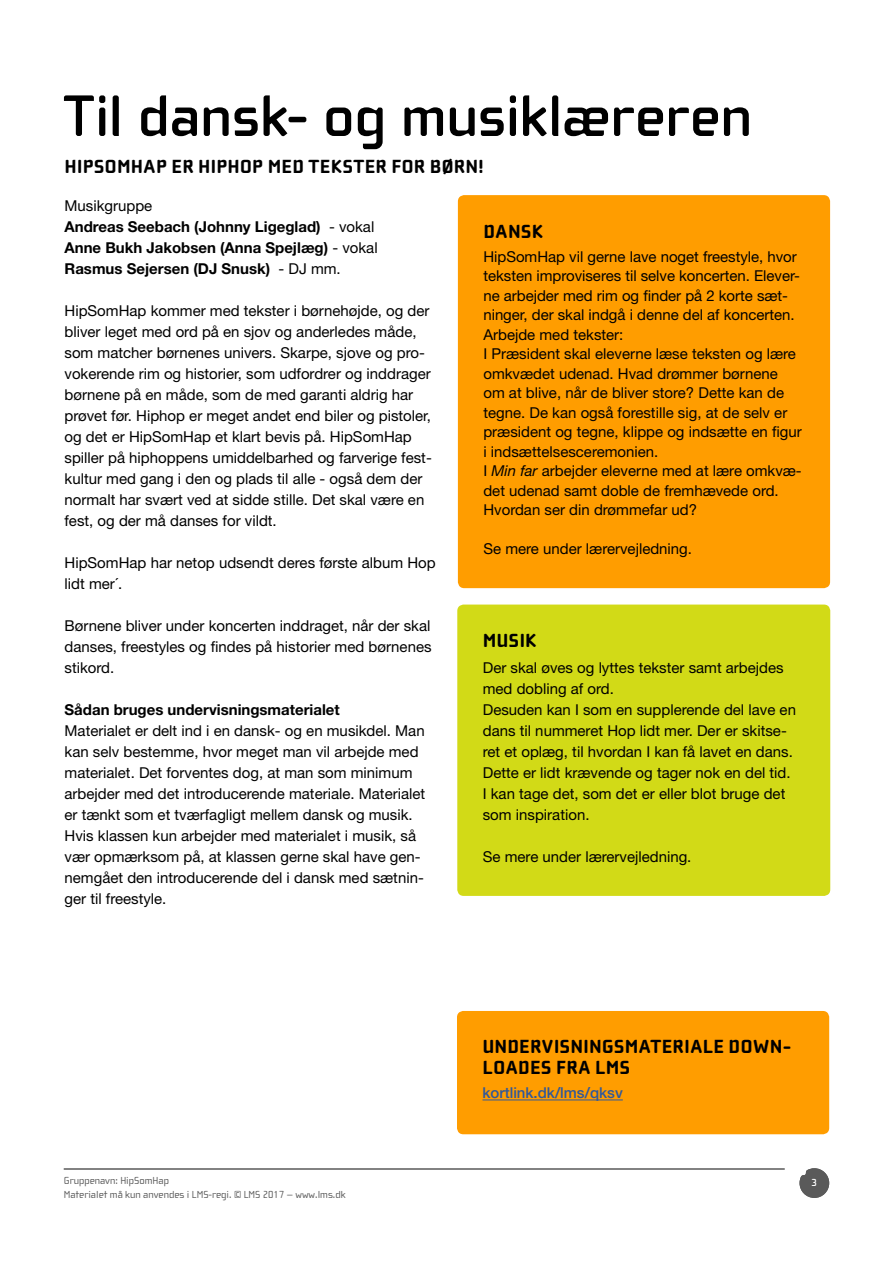
<style>
.page{position:relative;width:893px;height:1263px;background:#fff}
.page>*{position:absolute;margin:0;border:0;box-sizing:border-box;transform-origin:0 0}
.t1{font:700 60px "Cholla Wide OT";color:#000}
.t2{font:800 19.5px/21px "Cholla Wide OT";letter-spacing:.02em;color:#000}
.t3{font:15px/21px "Helvetica Neue LT Std";color:#000}
.t4{font:700 15px/21px "Helvetica Neue LT Std";color:#000}
.t5{font:500 15px "Helvetica Neue LT Std";color:#30589b}
.t6{font:10.5px/13.5px "Cholla Wide OT";color:#5a5a5a}
.t7{font:700 10.5px "Cholla Wide OT";color:#fff}
.s1{font-weight:400}
.s2{font-style:italic}
</style>
<div class="page">
<svg style="left:799px;top:1168px;width:30px;height:30px"></svg>
<hr style="left:64px;top:1169px;width:721px;height:1px;background:#5a5a5a">
<div style="left:458px;top:195px;width:372px;height:393px;background:#ff9d00;border-radius:6px"></div>
<div style="left:457px;top:604px;width:373px;height:292px;background:#d2da17;border-radius:6px"></div>
<div style="left:457px;top:1011px;width:372px;height:123px;background:#ff9d00;border-radius:6px"></div>
<hr style="left:482px;top:1099px;width:141px;height:1px;background:#30589b">
<h1 class="t1" style="left:65px;top:84px;width:689px">Til dansk- og musiklæreren</h1>
<h2 class="t2" style="left:65px;top:157px;width:421px">HIPSOMHAP ER HIPHOP MED TEKSTER FOR BØRN!</h2>
<p class="t4" style="left:65px;top:195px;width:315px"><span class="s1">Musikgruppe<br></span>Andreas Seebach (Johnny Ligeglad) <span class="s1">- vokal<br></span>Anne Bukh Jakobsen (Anna Spejlæg) <span class="s1">- vokal<br></span>Rasmus Sejersen (DJ Snusk) <span class="s1">- DJ mm.</span></p>
<p class="t3" style="left:65px;top:300px;width:369px">HipSomHap kommer med tekster i børnehøjde, og der bliver leget med ord på en sjov og anderledes måde, som matcher børnenes univers. Skarpe, sjove og pro&shy;vokerende rim og historier, som udfordrer og inddrager børnene på en måde, som de med garanti aldrig har prøvet før. Hiphop er meget andet end biler og pistoler, og det er HipSomHap et klart bevis på. HipSomHap spiller på hiphoppens umiddelbarhed og farverige fest&shy;kultur med gang i den og plads til alle - også dem der normalt har svært ved at sidde stille. Det skal være en fest, og der må danses for vildt.</p>
<p class="t3" style="left:65px;top:552px;width:373px">HipSomHap har netop udsendt deres første album Hop lidt mer´.</p>
<p class="t3" style="left:65px;top:615px;width:369px;text-align:justify">Børnene bliver under koncerten inddraget, når der skal danses, freestyles og findes på historier med børnenes stikord.</p>
<p class="t4" style="left:65px;top:699px;width:277px">Sådan bruges undervisningsmaterialet</p>
<p class="t3" style="left:65px;top:720px;width:362px">Materialet er delt ind i en dansk- og en musikdel. Man kan selv bestemme, hvor meget man vil arbejde med materialet. Det forventes dog, at man som minimum arbejder med det introducerende materiale. Materialet er tænkt som et tværfagligt mellem dansk og musik.<br>Hvis klassen kun arbejder med materialet i musik, så vær opmærksom på, at klassen gerne skal have gen&shy;nemgået den introducerende del i dansk med sætnin&shy;ger til freestyle.</p>
<h2 class="t2" style="left:483px;top:221px;width:61px">DANSK</h2>
<p class="t3" style="left:483px;top:246px;width:320px;line-height:19.5px">HipSomHap vil gerne lave noget freestyle, hvor teksten improviseres til selve koncerten. Elever&shy;ne arbejder med rim og finder på 2 korte sæt&shy;ninger, der skal indgå i denne del af koncerten.<br>Arbejde med tekster:<br>I Præsident skal eleverne læse teksten og lære omkvædet udenad. Hvad drømmer børnene om at blive, når de bliver store? Dette kan de tegne. De kan også forestille sig, at de selv er præsident og tegne, klippe og indsætte en figur i indsættelsesceremonien.<br>I <span class="s2">Min far</span> arbejder eleverne med at lære omkvæ&shy;det udenad samt doble de fremhævede ord.<br>Hvordan ser din drømmefar ud?</p>
<p class="t3" style="left:483px;top:538px;width:210px">Se mere under lærervejledning.</p>
<h2 class="t2" style="left:483px;top:630px;width:55px">MUSIK</h2>
<p class="t3" style="left:483px;top:657px;width:315px">Der skal øves og lyttes tekster samt arbejdes med dobling af ord.<br>Desuden kan I som en supplerende del lave en dans til nummeret Hop lidt mer. Der er skitse&shy;ret et oplæg, til hvordan I kan få lavet en dans.<br>Dette er lidt krævende og tager nok en del tid.<br>I kan tage det, som det er eller blot bruge det som inspiration.</p>
<p class="t3" style="left:483px;top:846px;width:210px">Se mere under lærervejledning.</p>
<h2 class="t2" style="left:482px;top:1037px;width:310px">UNDERVISNINGSMATERIALE DOWN-<br>LOADES FRA LMS</h2>
<p class="t5" style="left:482px;top:1084px;width:142px">kortlink.dk/lms/qksv</p>
<p class="t6" style="left:64px;top:1174px;width:283px">Gruppenavn: HipSomHap<br>Materialet må kun anvendes i LMS-regi. © LMS 2017 – www.lms.dk</p>
<p class="t7" style="left:812px;top:1177px;width:7px">3</p>
</div>
